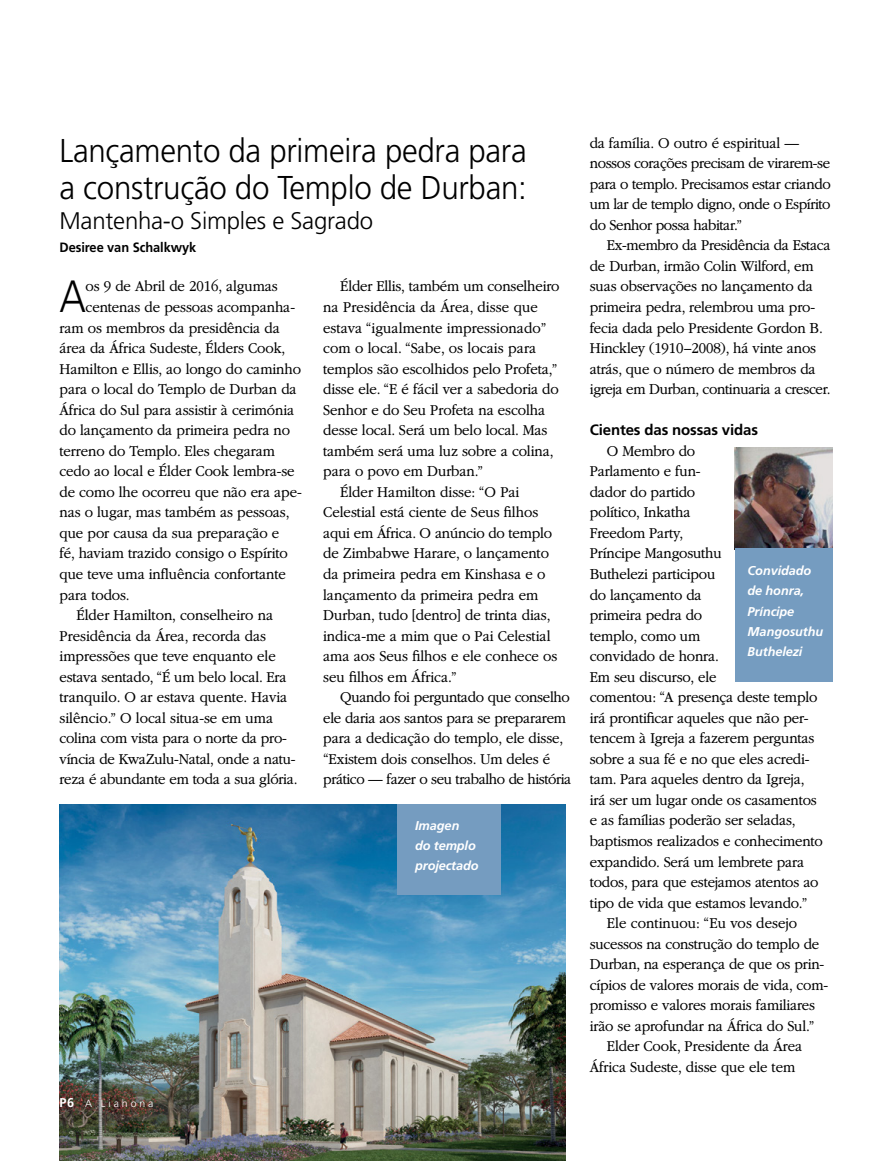
<style>
.page{position:relative;width:893px;height:1161px;background:#fff}
.page>*{position:absolute;margin:0;border:0;box-sizing:border-box;transform-origin:0 0}
.ARTCL_para_first_NEW{font:300 45.15px "Frutigerlds Lat";color:#000;scale:.88 1}
.FIGimg_title{font:300 33px/37.5px "Frutigerlds Lat";letter-spacing:-.01em;color:#000;scale:.95 1}
.TOPIC-1_title_NEWS_m{font:300 24px "Frutigerlds Lat";letter-spacing:-.01em;color:#000}
.ARTCL_para_NEWS{font:300 15.75px/20.5px "Garamondlds Lat Plus";letter-spacing:-.015em;color:#000;scale:.95 1}
.ARTCL_para_first_NEW-2{font:300 15.75px "Garamondlds Lat Plus";letter-spacing:-.01em;color:#000;scale:.95 1}
.TOPIC-1_title{font:700 15px "Frutigerlds Lat";letter-spacing:-.01em;color:#000}
.ARTCL-BY_para_first{font:700 13.5px "Frutigerlds Lat";letter-spacing:-.005em;color:#000;scale:.95 1}
.FIGimg_CAP_para_NEWS{font:italic 700 12.75px/20.2px "Frutigerlds Lat";letter-spacing:-.01em;color:#fff}
.Folio_L{font:300 10.5px "Frutigerlds Lat";letter-spacing:.28em;color:#fff}
.s1{font-weight:700;font-size:12.75px}
</style>
<div class="page">
<img style="left:60px;top:805px;width:506px;height:356px">
<div style="left:397px;top:805px;width:103px;height:90px;background:#759cc0"></div>
<img style="left:735px;top:448px;width:97px;height:101px">
<div style="left:735px;top:549px;width:97px;height:133px;background:#759cc0"></div>
<p class="FIGimg_title" style="left:60px;top:131px;width:493px">Lançamento da primeira pedra para a construção do Templo de Durban:</p>
<p class="TOPIC-1_title_NEWS_m" style="left:60px;top:203px;width:315px">Mantenha-o Simples e Sagrado</p>
<p class="ARTCL-BY_para_first" style="left:60px;top:237px;width:145px">Desiree van Schalkwyk</p>
<p class="ARTCL_para_first_NEW" style="left:60px;top:263px;width:32px">A</p>
<p class="ARTCL_para_first_NEW-2" style="left:86px;top:275px;width:204px">os 9 de Abril de 2016, algumas</p>
<p class="ARTCL_para_NEWS" style="left:323px;top:276px;width:250px;text-indent:17px">Élder Ellis, também um conselheiro na Presidência da Área, disse que estava “igualmente impressionado” com o local. “Sabe, os locais para templos são escolhidos pelo Profeta,” disse ele. “E é fácil ver a sabedoria do Senhor e do Seu Profeta na escolha desse local. Será um belo local. Mas também será uma luz sobre a colina, para o povo em Durban.”</p>
<p class="ARTCL_para_NEWS" style="left:323px;top:481px;width:248px;text-indent:17px">Élder Hamilton disse: “O Pai<br>Celestial está ciente de Seus filhos aqui em África. O anúncio do templo de Zimbabwe Harare, o lançamento da primeira pedra em Kinshasa e o lançamento da primeira pedra em<br>Durban, tudo [dentro] de trinta dias, indica-me a mim que o Pai Celestial ama aos Seus filhos e ele conhece os seu filhos em África.”</p>
<p class="ARTCL_para_NEWS" style="left:323px;top:687px;width:263px;text-indent:17px">Quando foi perguntado que conselho ele daria aos santos para se prepararem para a dedicação do templo, ele disse, “Existem dois conselhos. Um deles é prático — fazer o seu trabalho de história</p>
<p class="FIGimg_CAP_para_NEWS" style="left:415px;top:815px;width:65px">Imagen<br>do templo projectado</p>
<p class="ARTCL_para_first_NEW-2" style="left:86px;top:296px;width:222px">centenas de pessoas acompanha-</p>
<p class="ARTCL_para_first_NEW-2" style="left:60px;top:316px;width:233px">ram os membros da presidência da</p>
<p class="ARTCL_para_first_NEW-2" style="left:60px;top:337px;width:239px">área da África Sudeste, Élders Cook,</p>
<p class="ARTCL_para_first_NEW-2" style="left:60px;top:357px;width:256px">Hamilton e Ellis, ao longo do caminho</p>
<p class="ARTCL_para_first_NEW-2" style="left:60px;top:378px;width:251px">para o local do Templo de Durban da</p>
<p class="ARTCL_para_first_NEW-2" style="left:60px;top:398px;width:249px">África do Sul para assistir à cerimónia</p>
<p class="ARTCL_para_first_NEW-2" style="left:60px;top:419px;width:244px">do lançamento da primeira pedra no</p>
<p class="ARTCL_para_first_NEW-2" style="left:60px;top:439px;width:229px">terreno do Templo. Eles chegaram</p>
<p class="ARTCL_para_first_NEW-2" style="left:60px;top:460px;width:249px">cedo ao local e Élder Cook lembra-se</p>
<p class="ARTCL_para_first_NEW-2" style="left:60px;top:480px;width:257px">de como lhe ocorreu que não era ape-</p>
<p class="ARTCL_para_first_NEW-2" style="left:60px;top:501px;width:244px">nas o lugar, mas também as pessoas,</p>
<p class="ARTCL_para_first_NEW-2" style="left:60px;top:521px;width:233px">que por causa da sua preparação e</p>
<p class="ARTCL_para_first_NEW-2" style="left:60px;top:542px;width:242px">fé, haviam trazido consigo o Espírito</p>
<p class="ARTCL_para_first_NEW-2" style="left:60px;top:563px;width:240px">que teve uma influência confortante</p>
<p class="ARTCL_para_first_NEW-2" style="left:60px;top:583px;width:76px">para todos.</p>
<p class="ARTCL_para_NEWS" style="left:60px;top:604px;width:252px;text-indent:17px">Élder Hamilton, conselheiro na Presidência da Área, recorda das impressões que teve enquanto ele estava sentado, “É um belo local. Era tranquilo. O ar estava quente. Havia silêncio.” O local situa-se em uma colina com vista para o norte da pro&shy;víncia de KwaZulu-Natal, onde a natu&shy;reza é abundante em toda a sua glória.</p>
<p class="Folio_L" style="left:60px;top:1095px;width:95px"><span class="s1">P6</span> A Liahona</p>
<p class="ARTCL_para_NEWS" style="left:590px;top:132px;width:255px">da família. O outro é espiritual — nossos corações precisam de virarem-se para o templo. Precisamos estar criando um lar de templo digno, onde o Espírito do Senhor possa habitar.”</p>
<p class="ARTCL_para_NEWS" style="left:590px;top:235px;width:255px;text-indent:17px">Ex-membro da Presidência da Estaca de Durban, irmão Colin Wilford, em suas observações no lançamento da primeira pedra, relembrou uma pro&shy;fecia dada pelo Presidente Gordon B.<br>Hinckley (1910–2008), há vinte anos atrás, que o número de membros da igreja em Durban, continuaria a crescer.</p>
<p class="TOPIC-1_title" style="left:590px;top:418px;width:170px">Cientes das nossas vidas</p>
<p class="ARTCL_para_NEWS" style="left:590px;top:440px;width:247px;text-indent:17px">O Membro do<br>Parlamento e fun-<br>dador do partido<br>político, Inkatha<br>Freedom Party,<br>Príncipe Mangosuthu<br>Buthelezi participou<br>do lançamento da<br>primeira pedra do<br>templo, como um<br>convidado de honra.<br>Em seu discurso, ele<br>comentou: “A presença deste templo irá prontificar aqueles que não per&shy;tencem à Igreja a fazerem perguntas sobre a sua fé e no que eles acredi&shy;tam. Para aqueles dentro da Igreja, irá ser um lugar onde os casamentos e as famílias poderão ser seladas, baptismos realizados e conhecimento expandido. Será um lembrete para todos, para que estejamos atentos ao tipo de vida que estamos levando.”</p>
<p class="ARTCL_para_NEWS" style="left:590px;top:912px;width:252px;text-indent:17px">Ele continuou: “Eu vos desejo sucessos na construção do templo de Durban, na esperança de que os prin&shy;cípios de valores morais de vida, com&shy;promisso e valores morais familiares irão se aprofundar na África do Sul.”</p>
<p class="ARTCL_para_NEWS" style="left:590px;top:1036px;width:225px;text-indent:17px">Elder Cook, Presidente da Área<br>África Sudeste, disse que ele tem</p>
<p class="FIGimg_CAP_para_NEWS" style="left:748px;top:560px;width:77px">Convidado de honra,<br>Príncipe<br>Mangosuthu<br>Buthelezi</p>
</div>
